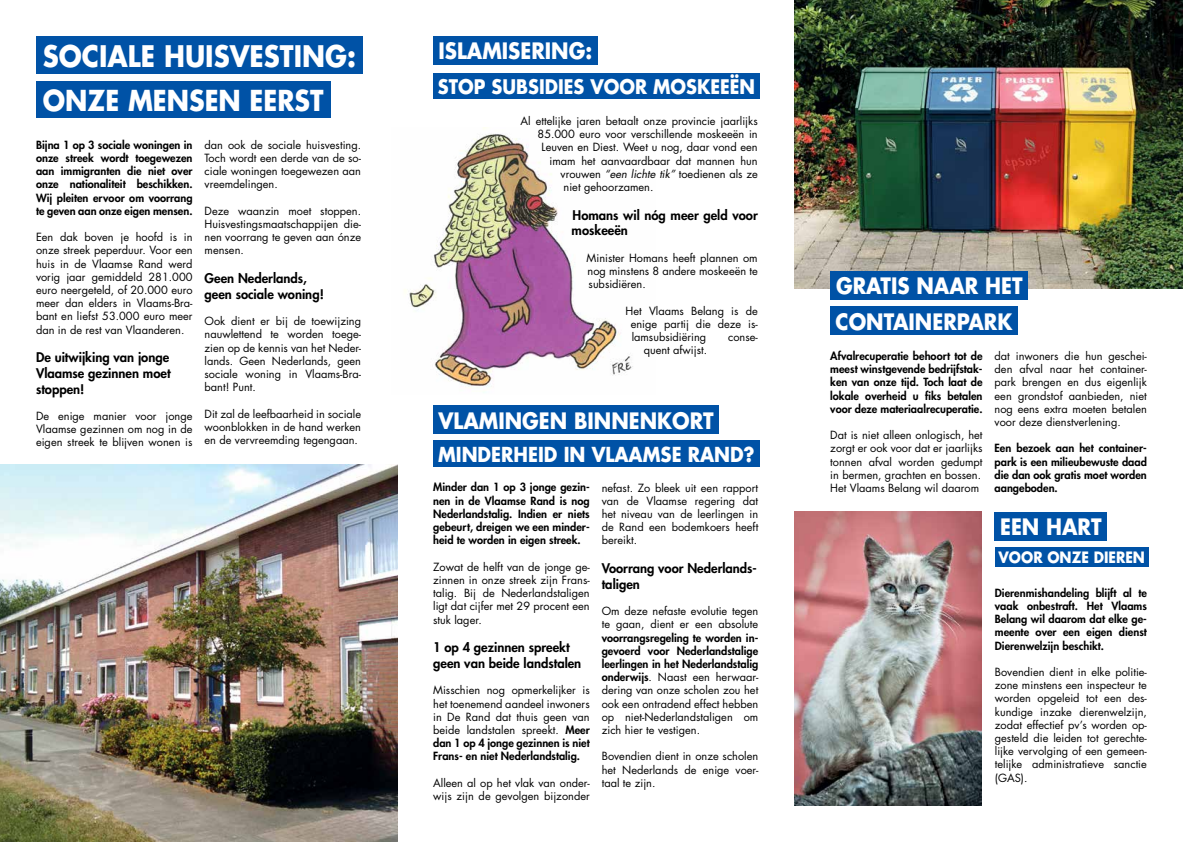
<style>
.page{position:relative;width:1183px;height:842px;background:#fff}
.page>*{position:absolute;margin:0;border:0;box-sizing:border-box;transform-origin:0 0}
.t1{font:700 28.9px "Futura Std";color:#fff;scale:.9 1}
.t2{font:700 28.1px "Futura Std";color:#fff;scale:.9 1}
.t3{font:700 22px/35.1px "Futura Std";color:#fff;scale:.9 1}
.t4{font:700 20.1px "Futura Std";color:#fff;scale:.9 1}
.t5{font:700 19.6px "Futura Std";color:#fff;scale:.9 1}
.t6{font:700 15.3px "Futura Std";color:#fff;scale:.9 1}
.t7{font:800 13px/15.6px "Futura Std";color:#000}
.t8{font:11px/13.2px "Futura Std";color:#000;text-align:justify}
.t9{font:800 11px/13.2px "Futura Std";color:#000;text-align:justify}
.s1{font-style:italic}
.s2{font-weight:800}
</style>
<div class="page">
<img style="left:404px;top:128px;width:229px;height:260px">
<img style="left:794px;top:512px;width:187px;height:294px">
<img style="left:794px;top:0;width:388px;height:288px">
<img style="left:0;top:464px;width:397px;height:378px">
<div style="left:36px;top:36px;width:327px;height:37px;background:#0052a6"></div>
<div style="left:36px;top:81px;width:294px;height:37px;background:#0052a6"></div>
<div style="left:433px;top:36px;width:164px;height:29px;background:#0052a6"></div>
<div style="left:433px;top:405px;width:286px;height:29px;background:#0052a6"></div>
<div style="left:433px;top:440px;width:326px;height:26px;background:#0052a6"></div>
<div style="left:994px;top:512px;width:112px;height:28px;background:#0052a6"></div>
<div style="left:994px;top:547px;width:154px;height:20px;background:#0052a6"></div>
<div style="left:830px;top:271px;width:197px;height:29px;background:#0052a6"></div>
<div style="left:830px;top:306px;width:187px;height:29px;background:#0052a6"></div>
<div style="left:433px;top:73px;width:326px;height:26px;background:#0052a6"></div>
<h1 class="t1" style="left:43px;top:37px;width:349px">SOCIALE HUISVESTING:</h1>
<h2 class="t2" style="left:43px;top:82px;width:313px">ONZE MENSEN EERST</h2>
<p class="t9" style="left:36px;top:138px;width:158px">Bijna 1 op 3 sociale woningen in onze streek wordt toegewezen aan immigranten die niet over onze nationaliteit beschikken.<br>Wij pleiten ervoor om voorrang te geven aan onze eigen mensen.</p>
<p class="t8" style="left:36px;top:231px;width:158px">Een dak boven je hoofd is in onze streek peperduur. Voor een huis in de Vlaamse Rand werd vorig jaar gemiddeld 281.000 euro neergeteld, of 20.000 euro meer dan elders in Vlaams-Bra&shy;bant en liefst 53.000 euro meer dan in de rest van Vlaanderen.</p>
<p class="t7" style="left:36px;top:350px;width:136px;text-align:justify">De uitwijking van jonge Vlaamse gezinnen moet stoppen!</p>
<p class="t8" style="left:36px;top:409px;width:158px">De enige manier voor jonge Vlaamse gezinnen om nog in de eigen streek te blijven wonen is</p>
<p class="t8" style="left:204px;top:138px;width:158px">dan ook de sociale huisvesting.<br>Toch wordt een derde van de so&shy;ciale woningen toegewezen aan vreemdelingen.</p>
<p class="t8" style="left:204px;top:204px;width:158px">Deze waanzin moet stoppen.<br>Huisvestingsmaatschappijen die&shy;nen voorrang te geven aan ónze mensen.</p>
<p class="t7" style="left:204px;top:271px;width:121px">Geen Nederlands, geen sociale woning!</p>
<p class="t8" style="left:204px;top:315px;width:158px">Ook dient er bij de toewijzing nauwlettend te worden toege&shy;zien op de kennis van het Neder&shy;lands. Geen Nederlands, geen sociale woning in Vlaams-Bra&shy;bant! Punt.</p>
<p class="t8" style="left:204px;top:407px;width:158px">Dit zal de leefbaarheid in sociale woonblokken in de hand werken en de vervreemding tegengaan.</p>
<h3 class="t3" style="left:438px;top:33px;width:172px">ISLAMISERING:</h3>
<h3 class="t5" style="left:438px;top:74px;width:354px">STOP SUBSIDIES VOOR MOSKEEËN</h3>
<p class="t8" style="left:520px;top:114px;width:238px">Al ettelijke jaren betaalt onze provincie jaarlijks</p>
<p class="t8" style="left:537px;top:128px;width:222px">85.000 euro voor verschillende moskeeën in</p>
<p class="t8" style="left:541px;top:141px;width:217px">Leuven en Diest. Weet u nog, daar vond een</p>
<p class="t8" style="left:549px;top:154px;width:209px">imam het aanvaardbaar dat mannen hun</p>
<p class="t8" style="left:560px;top:167px;width:199px">vrouwen <span class="s1">“een lichte tik”</span> toedienen als ze</p>
<p class="t8" style="left:563px;top:180px;width:91px">niet gehoorzamen.</p>
<p class="t7" style="left:571px;top:207px;width:188px">Homans wil nóg meer geld voor moskeeën</p>
<p class="t8" style="left:586px;top:251px;width:173px">Minister Homans heeft plannen om nog minstens 8 andere moskeeën te subsidiëren.</p>
<p class="t8" style="left:630px;top:304px;width:129px;text-indent:-5px">Het Vlaams Belang is de enige partij die deze is&shy;lamsubsidiëring</p>
<p class="t8" style="left:728px;top:330px;width:31px">conse-</p>
<p class="t8" style="left:643px;top:344px;width:65px">quent afwijst.</p>
<h3 class="t3" style="left:438px;top:402px;width:307px">VLAMINGEN BINNENKORT</h3>
<h3 class="t4" style="left:438px;top:441px;width:353px">MINDERHEID IN VLAAMSE RAND?</h3>
<p class="t9" style="left:433px;top:481px;width:158px">Minder dan 1 op 3 jonge gezin&shy;nen in de Vlaamse Rand is nog Nederlandstalig. Indien er niets gebeurt, dreigen we een minder&shy;heid te worden in eigen streek.</p>
<p class="t8" style="left:433px;top:560px;width:158px">Zowat de helft van de jonge ge&shy;zinnen in onze streek zijn Frans&shy;talig. Bij de Nederlandstaligen ligt dat cijfer met 29 procent een stuk lager.</p>
<p class="t7" style="left:433px;top:640px;width:150px">1 op 4 gezinnen spreekt geen van beide landstalen</p>
<p class="t8" style="left:433px;top:684px;width:158px">Misschien nog opmerkelijker is het toenemend aandeel inwoners in De Rand dat thuis geen van beide landstalen spreekt. <span class="s2">Meer dan 1 op 4 jonge gezinnen is niet Frans- en niet Nederlandstalig.</span></p>
<p class="t8" style="left:433px;top:776px;width:158px">Alleen al op het vlak van onder&shy;wijs zijn de gevolgen bijzonder</p>
<p class="t8" style="left:601px;top:481px;width:158px">nefast. Zo bleek uit een rapport van de Vlaamse regering dat het niveau van de leerlingen in de Rand een bodemkoers heeft bereikt.</p>
<p class="t7" style="left:601px;top:560px;width:157px">Voorrang voor Nederlands&shy;taligen</p>
<p class="t8" style="left:601px;top:605px;width:158px">Om deze nefaste evolutie tegen te gaan, dient er een absolute</p>
<p class="t8" style="left:601px;top:631px;width:158px"><span class="s2">voorrangsregeling te worden in&shy;gevoerd voor Nederlandstalige leerlingen in het Nederlandstalig onderwijs</span>. Naast een herwaar&shy;dering van onze scholen zou het ook een ontradend effect hebben op niet-Nederlandstaligen om zich hier te vestigen.</p>
<p class="t8" style="left:601px;top:750px;width:158px">Bovendien dient in onze scholen het Nederlands de enige voer&shy;taal te zijn.</p>
<h3 class="t3" style="left:835px;top:268px;width:209px">GRATIS NAAR HET<br>CONTAINERPARK</h3>
<p class="t9" style="left:830px;top:349px;width:154px">Afvalrecuperatie behoort tot de meest winstgevende bedrijfstak&shy;ken van onze tijd. Toch laat de lokale overheid u fiks betalen voor deze materiaalrecuperatie.</p>
<p class="t8" style="left:830px;top:429px;width:154px;text-align:left">Dat is niet alleen onlogisch, het zorgt er ook voor dat er jaarlijks tonnen afval worden gedumpt in bermen, grachten en bossen.<br>Het Vlaams Belang wil daarom</p>
<p class="t8" style="left:994px;top:349px;width:154px">dat inwoners die hun geschei&shy;den afval naar het container&shy;park brengen en dus eigenlijk een grondstof aanbieden, niet nog eens extra moeten betalen voor deze dienstverlening.</p>
<p class="t9" style="left:994px;top:442px;width:154px">Een bezoek aan het container&shy;park is een milieubewuste daad die dan ook gratis moet worden aangeboden.</p>
<h3 class="t3" style="left:999px;top:509px;width:114px">EEN HART</h3>
<h3 class="t6" style="left:998px;top:547px;width:164px">VOOR ONZE DIEREN</h3>
<p class="t9" style="left:994px;top:586px;width:153px">Dierenmishandeling blijft al te vaak onbestraft. Het Vlaams Belang wil daarom dat elke ge&shy;meente over een eigen dienst Dierenwelzijn beschikt.</p>
<p class="t8" style="left:994px;top:665px;width:153px">Bovendien dient in elke politie&shy;zone minstens een inspecteur te worden opgeleid tot een des&shy;kundige inzake dierenwelzijn, zodat effectief pv’s worden op&shy;gesteld die leiden tot gerechte&shy;lijke vervolging of een gemeen&shy;telijke administratieve sanctie (GAS).</p>
</div>
